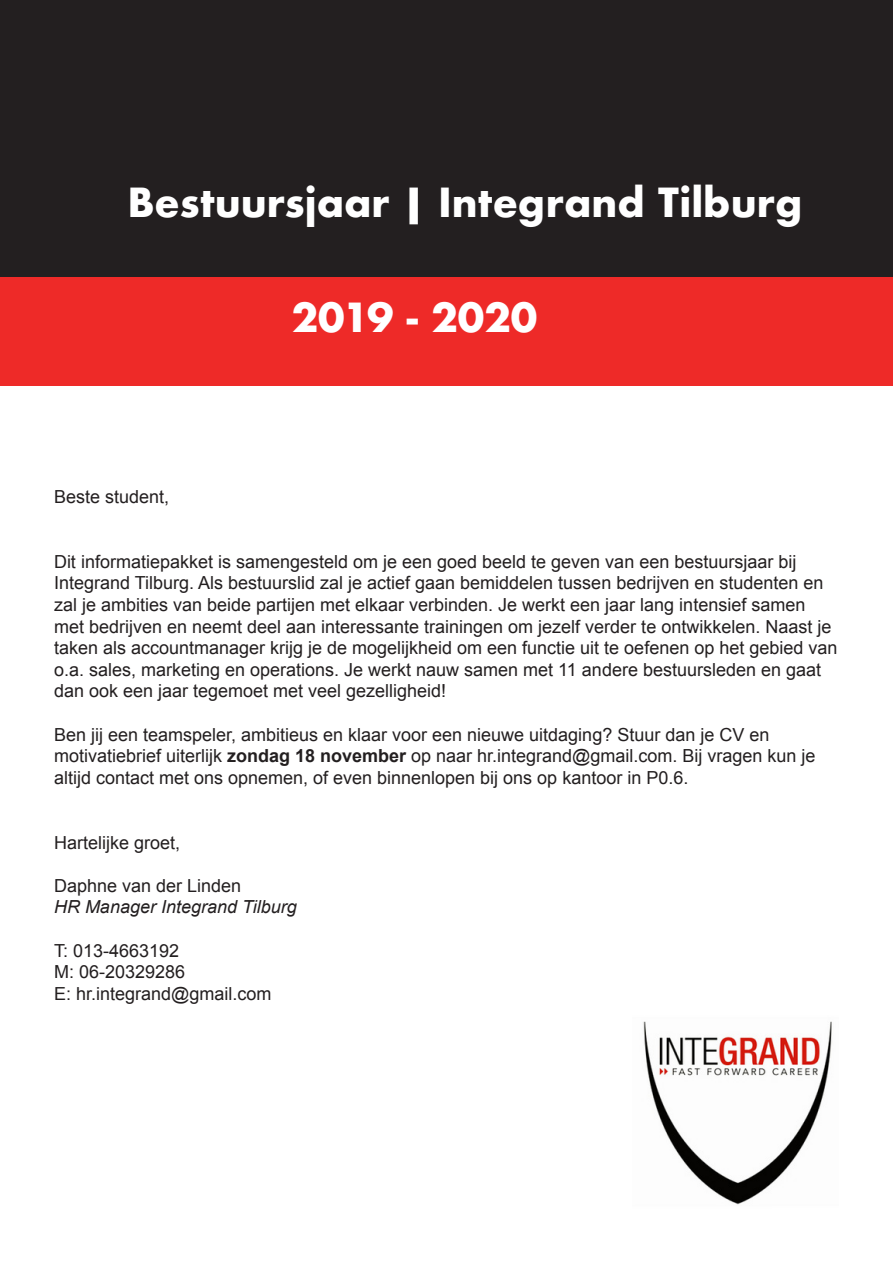
<style>
.page{position:relative;width:893px;height:1263px;background:#fff}
.page>*{position:absolute;margin:0;border:0;box-sizing:border-box;transform-origin:0 0}
.t1{font:700 39px "Futura";color:#fff}
.t2{font:18px/21.6px "Arial";color:#231f20}
.t3{font:italic 18px "Arial";color:#231f20}
.s1{font-weight:700}
</style>
<div class="page">
<img style="left:643px;top:1021px;width:189px;height:184px">
<div style="left:0;top:0;width:893px;height:277px;background:#231f20"></div>
<div style="left:0;top:277px;width:893px;height:109px;background:#ee2a28"></div>
<p class="t1" style="left:128px;top:174px;width:676px">Bestuursjaar | Integrand Tilburg</p>
<p class="t2" style="left:54px;top:486px;width:117px">Beste student,</p>
<p class="t1" style="left:292px;top:289px;width:247px">2019 - 2020</p>
<p class="t2" style="left:54px;top:551px;width:785px">Dit informatiepakket is samengesteld om je een goed beeld te geven van een bestuursjaar bij Integrand Tilburg. Als bestuurslid zal je actief gaan bemiddelen tussen bedrijven en studenten en zal je ambities van beide partijen met elkaar verbinden. Je werkt een jaar lang intensief samen met bedrijven en neemt deel aan interessante trainingen om jezelf verder te ontwikkelen. Naast je taken als accountmanager krijg je de mogelijkheid om een functie uit te oefenen op het gebied van o.a. sales, marketing en operations. Je werkt nauw samen met 11 andere bestuursleden en gaat dan ook een jaar tegemoet met veel gezelligheid!</p>
<p class="t2" style="left:54px;top:724px;width:717px">Ben jij een teamspeler, ambitieus en klaar voor een nieuwe uitdaging? Stuur dan je CV en</p>
<p class="t2" style="left:54px;top:745px;width:763px">motivatiebrief uiterlijk <span class="s1">zondag 18 november</span> op naar hr.integrand@gmail.com. Bij vragen kun je altijd contact met ons opnemen, of even binnenlopen bij ons op kantoor in P0.6.</p>
<p class="t2" style="left:54px;top:832px;width:128px">Hartelijke groet,</p>
<p class="t2" style="left:54px;top:875px;width:189px">Daphne van der Linden</p>
<p class="t3" style="left:54px;top:895px;width:244px">HR Manager Integrand Tilburg</p>
<p class="t2" style="left:54px;top:940px;width:127px">T: 013-4663192</p>
<p class="t2" style="left:54px;top:961px;width:133px">M: 06-20329286</p>
<p class="t2" style="left:54px;top:983px;width:219px">E: hr.integrand@gmail.com</p>
</div>
